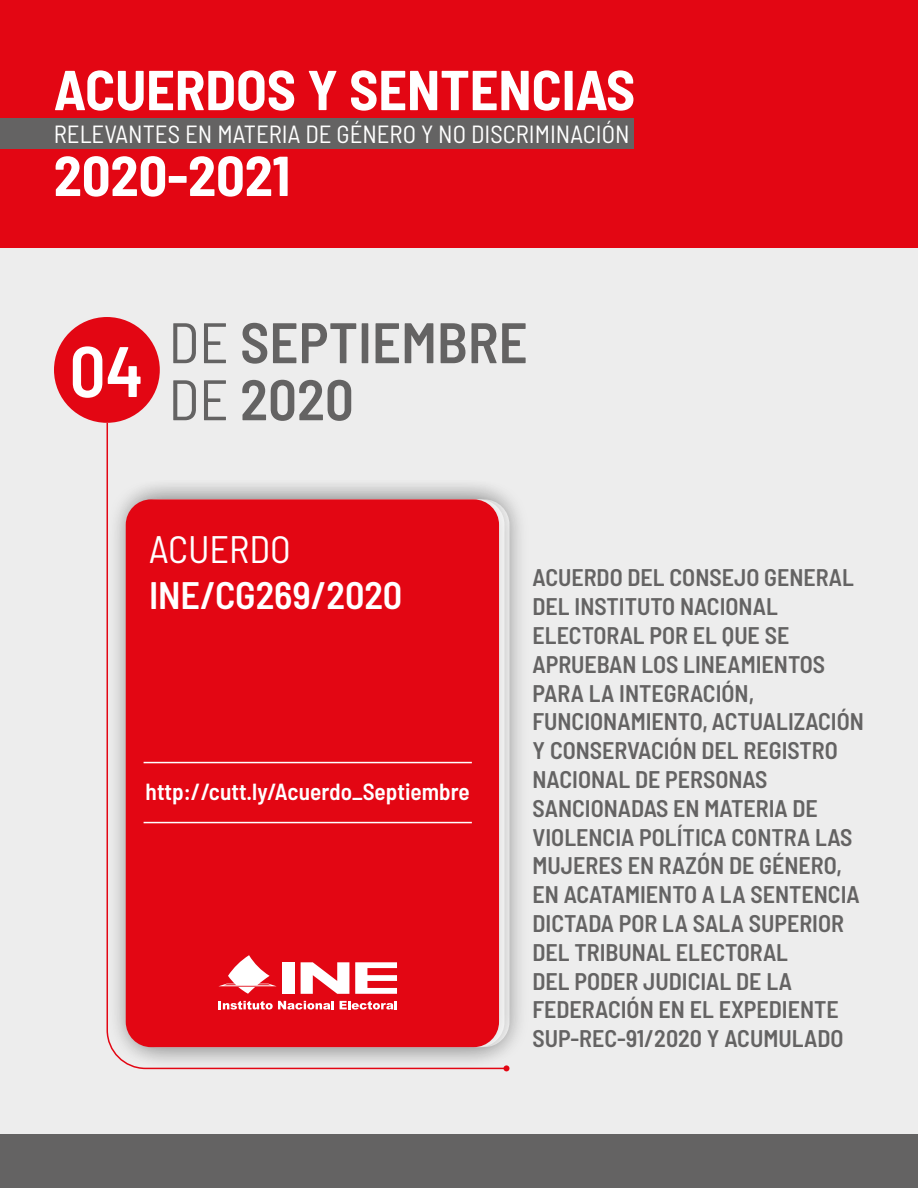
<style>
.page{position:relative;width:918px;height:1188px;background:#ededed}
.page>*{position:absolute;margin:0;border:0;box-sizing:border-box;transform-origin:0 0}
.t1{font:600 semi-condensed 71.25px "Barlow";color:#fff}
.t2{font:600 semi-condensed 57px/57px "Barlow";color:#646363}
.t3{font:700 semi-condensed 56.25px/85.8px "Barlow";color:#fff}
.t4{font:600 semi-condensed 38.25px "Barlow";letter-spacing:-.005em;color:#fff}
.t5{font:semi-condensed 38.25px "Barlow";color:#fff}
.t6{font:semi-condensed 24.75px "Barlow";color:#fff}
.t7{font:600 semi-condensed 24px/28.8px "Barlow";color:#646363}
.t8{font:600 semi-condensed 23.25px "Barlow";color:#fff}
.s1{font-weight:400}
</style>
<div class="page">
<div style="left:0;top:0;width:918px;height:247px;background:#e30613"></div>
<div style="left:54px;top:317px;width:106px;height:106px;background:#e30613;border-radius:50%"></div>
<div style="left:0;top:118px;width:634px;height:31px;background:#646363"></div>
<div style="left:103px;top:477px;width:418px;height:592px;background:#000;opacity:.2"></div>
<div style="left:0;top:1134px;width:918px;height:54px;background:#646363"></div>
<svg style="left:106px;top:421px;width:402px;height:649px"></svg>
<svg style="left:503px;top:1065px;width:6px;height:6px"></svg>
<h3 class="t3" style="left:54px;top:43px;width:583px">ACUERDOS Y SENTENCIAS<br>2020-2021</h3>
<p class="t6" style="left:54px;top:117px;width:577px">RELEVANTES EN MATERIA DE GÉNERO Y NO DISCRIMINACIÓN</p>
<h1 class="t1" style="left:69px;top:320px;width:75px">04</h1>
<h2 class="t2" style="left:169px;top:310px;width:361px"><span class="s1">DE</span> SEPTIEMBRE<br><span class="s1">DE</span> 2020</h2>
<h3 class="t5" style="left:149px;top:522px;width:143px">ACUERDO</h3>
<h3 class="t4" style="left:149px;top:568px;width:255px">INE/CG269/2020</h3>
<p class="t8" style="left:146px;top:774px;width:326px">http://cutt.ly/Acuerdo_Septiembre</p>
<p class="t7" style="left:533px;top:562px;width:333px">ACUERDO DEL CONSEJO GENERAL<br>DEL INSTITUTO NACIONAL<br>ELECTORAL POR EL QUE SE<br>APRUEBAN LOS LINEAMIENTOS<br>PARA LA INTEGRACIÓN,<br>FUNCIONAMIENTO, ACTUALIZACIÓN<br>Y CONSERVACIÓN DEL REGISTRO<br>NACIONAL DE PERSONAS<br>SANCIONADAS EN MATERIA DE<br>VIOLENCIA POLÍTICA CONTRA LAS<br>MUJERES EN RAZÓN DE GÉNERO,<br>EN ACATAMIENTO A LA SENTENCIA<br>DICTADA POR LA SALA SUPERIOR<br>DEL TRIBUNAL ELECTORAL<br>DEL PODER JUDICIAL DE LA<br>FEDERACIÓN EN EL EXPEDIENTE<br>SUP-REC-91/2020 Y ACUMULADO</p>
</div>
